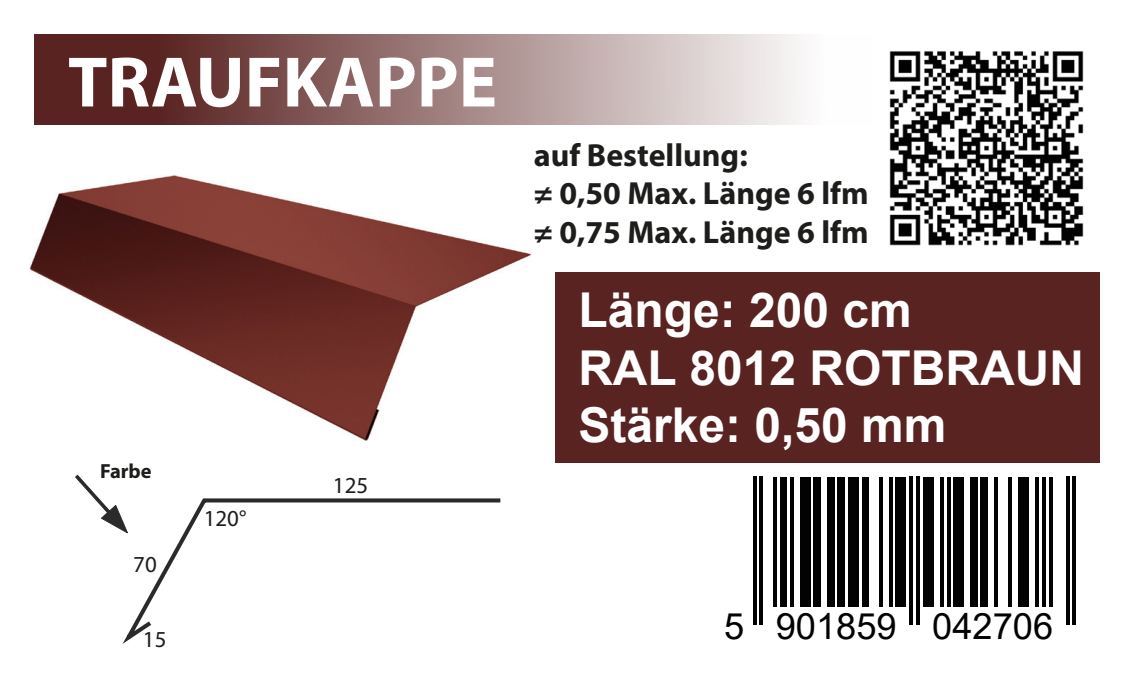
<style>
.page{position:relative;width:1134px;height:681px;background:#fff}
.page>*{position:absolute;margin:0;border:0;box-sizing:border-box;transform-origin:0 0}
.t1{font:700 72px "Myriad Pro";color:#fff}
.t2{font:700 48px "Arial";color:#fff}
.t3{font:36.4px "Arial";color:#020203}
.t4{font:700 32px "Myriad Pro";color:#1d1d1b}
.t5{font:22.8px "Myriad Pro";color:#1d1d1b}
.t6{font:700 20.4px "Myriad Pro";color:#1d1d1b}
</style>
<div class="page">
<img style="left:29px;top:175px;width:502px;height:266px">
<svg style="left:34px;top:34px;width:765px;height:91px;background:#997877"></svg>
<div style="left:556px;top:272px;width:544px;height:190px;background:#592321"></div>
<img style="left:889px;top:51px;width:195px;height:195px">
<svg style="left:122px;top:498px;width:379px;height:146px"></svg>
<svg style="left:76px;top:475px;width:52px;height:57px"></svg>
<hr style="left:753px;top:476px;width:3px;height:148px;background:#020203">
<hr style="left:760px;top:476px;width:3px;height:148px;background:#020203">
<hr style="left:773px;top:476px;width:4px;height:130px;background:#020203">
<div style="left:780px;top:476px;width:7px;height:130px;background:#020203"></div>
<hr style="left:790px;top:476px;width:4px;height:130px;background:#020203">
<div style="left:800px;top:476px;width:11px;height:130px;background:#020203"></div>
<div style="left:814px;top:476px;width:7px;height:130px;background:#020203"></div>
<div style="left:827px;top:476px;width:8px;height:130px;background:#020203"></div>
<div style="left:838px;top:476px;width:7px;height:130px;background:#020203"></div>
<div style="left:848px;top:476px;width:10px;height:130px;background:#020203"></div>
<div style="left:862px;top:476px;width:7px;height:130px;background:#020203"></div>
<hr style="left:879px;top:476px;width:3px;height:130px;background:#020203">
<hr style="left:889px;top:476px;width:3px;height:130px;background:#020203">
<div style="left:896px;top:476px;width:10px;height:130px;background:#020203"></div>
<hr style="left:909px;top:476px;width:4px;height:148px;background:#020203">
<hr style="left:916px;top:476px;width:4px;height:148px;background:#020203">
<div style="left:923px;top:476px;width:10px;height:130px;background:#020203"></div>
<hr style="left:940px;top:476px;width:3px;height:130px;background:#020203">
<hr style="left:947px;top:476px;width:3px;height:130px;background:#020203">
<div style="left:954px;top:476px;width:10px;height:130px;background:#020203"></div>
<div style="left:971px;top:476px;width:7px;height:130px;background:#020203"></div>
<div style="left:981px;top:476px;width:7px;height:130px;background:#020203"></div>
<hr style="left:994px;top:476px;width:4px;height:130px;background:#020203">
<hr style="left:1008px;top:476px;width:3px;height:130px;background:#020203">
<div style="left:1018px;top:476px;width:10px;height:130px;background:#020203"></div>
<hr style="left:1035px;top:476px;width:4px;height:130px;background:#020203">
<hr style="left:1042px;top:476px;width:3px;height:130px;background:#020203">
<hr style="left:1049px;top:476px;width:3px;height:130px;background:#020203">
<hr style="left:1066px;top:476px;width:3px;height:148px;background:#020203">
<hr style="left:1073px;top:476px;width:3px;height:148px;background:#020203">
<h1 class="t1" style="left:68px;top:35px;width:431px">TRAUFKAPPE</h1>
<p class="t6" style="left:100px;top:457px;width:53px">Farbe</p>
<p class="t5" style="left:133px;top:550px;width:25px">70</p>
<p class="t5" style="left:143px;top:625px;width:25px">15</p>
<p class="t5" style="left:204px;top:504px;width:44px">120°</p>
<p class="t5" style="left:333px;top:470px;width:37px">125</p>
<p class="t4" style="left:534px;top:134px;width:215px">auf Bestellung:</p>
<p class="t4" style="left:534px;top:173px;width:336px">≠ 0,50 Max. Länge 6 lfm</p>
<p class="t4" style="left:534px;top:211px;width:336px">≠ 0,75 Max. Länge 6 lfm</p>
<p class="t2" style="left:578px;top:276px;width:335px">Länge: 200 cm</p>
<p class="t2" style="left:578px;top:334px;width:507px">RAL 8012 ROTBRAUN</p>
<p class="t2" style="left:578px;top:391px;width:370px">Stärke: 0,50 mm</p>
<p class="t3" style="left:724px;top:601px;width:331px">5 901859 042706</p>
</div>
